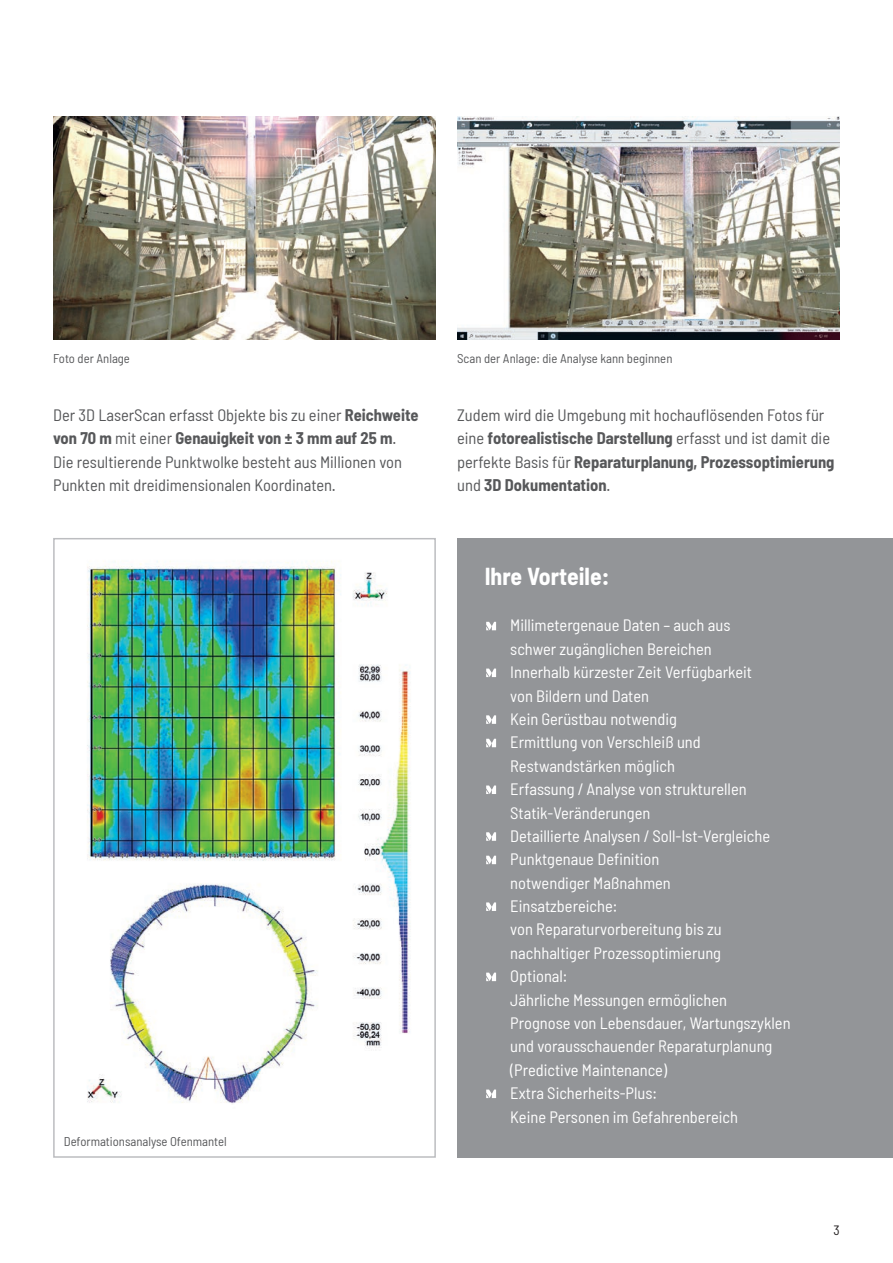
<style>
.page{position:relative;width:893px;height:1263px;background:#fff}
.page>*{position:absolute;margin:0;border:0;box-sizing:border-box;transform-origin:0 0}
.t1{font:700 semi-condensed 24px "Barlow";color:#fff}
.t2{font:semi-condensed 16.5px/23.4px "Barlow";color:#fff}
.t3{font:semi-condensed 16.5px/23.4px "Barlow";color:#57585a}
.t4{font:semi-condensed 13.5px "Barlow";color:#231f20}
.t5{font:semi-condensed 12.75px "Barlow";color:#57585a}
.s1{font-weight:700}
</style>
<div class="page">
<img style="left:457px;top:117px;width:383px;height:222px">
<img style="left:53px;top:117px;width:383px;height:222px">
<div style="left:53px;top:538px;width:383px;height:620px;border:2px solid #bcbdc0"></div>
<img style="left:87px;top:561px;width:324px;height:543px">
<div style="left:457px;top:538px;width:436px;height:620px;background:#939598"></div>
<svg style="left:486px;top:622px;width:10px;height:8px"></svg>
<svg style="left:486px;top:668px;width:10px;height:9px"></svg>
<svg style="left:486px;top:715px;width:10px;height:9px"></svg>
<svg style="left:486px;top:739px;width:10px;height:8px"></svg>
<svg style="left:486px;top:785px;width:10px;height:9px"></svg>
<svg style="left:486px;top:832px;width:10px;height:9px"></svg>
<svg style="left:486px;top:856px;width:10px;height:8px"></svg>
<svg style="left:486px;top:902px;width:10px;height:9px"></svg>
<svg style="left:486px;top:973px;width:10px;height:8px"></svg>
<svg style="left:486px;top:1089px;width:10px;height:9px"></svg>
<p class="t5" style="left:53px;top:350px;width:78px">Foto der Anlage</p>
<p class="t5" style="left:457px;top:350px;width:217px">Scan der Anlage: die Analyse kann beginnen</p>
<p class="t3" style="left:53px;top:403px;width:367px">Der 3D LaserScan erfasst Objekte bis zu einer <span class="s1">Reichweite von 70 m</span> mit einer <span class="s1">Genauigkeit von ± 3 mm auf 25 m</span>.<br>Die resultierende Punktwolke besteht aus Millionen von Punkten mit dreidimensionalen Koordinaten.</p>
<p class="t3" style="left:457px;top:403px;width:379px">Zudem wird die Umgebung mit hochauflösenden Fotos für eine <span class="s1">fotorealistische Darstellung</span> erfasst und ist damit die perfekte Basis für <span class="s1">Reparaturplanung, Prozessoptimierung </span>und <span class="s1">3D Dokumentation</span>.</p>
<p class="t5" style="left:64px;top:1133px;width:165px">Deformationsanalyse Ofenmantel</p>
<h1 class="t1" style="left:485px;top:561px;width:126px">Ihre Vorteile:</h1>
<p class="t2" style="left:510px;top:613px;width:282px">Millimetergenaue Daten – auch aus<br>schwer zugänglichen Bereichen<br>Innerhalb kürzester Zeit Verfügbarkeit<br>von Bildern und Daten<br>Kein Gerüstbau notwendig<br>Ermittlung von Verschleiß und<br>Restwandstärken möglich<br>Erfassung / Analyse von strukturellen<br>Statik-Veränderungen<br>Detaillierte Analysen / Soll-Ist-Vergleiche<br>Punktgenaue Definition<br>notwendiger Maßnahmen<br>Einsatzbereiche:<br>von Reparaturvorbereitung bis zu nachhaltiger Prozessoptimierung<br>Optional:<br>Jährliche Messungen ermöglichen<br>Prognose von Lebensdauer, Wartungszyklen und vorausschauender Reparaturplanung (Predictive Maintenance)<br>Extra Sicherheits-Plus:<br>Keine Personen im Gefahrenbereich</p>
<p class="t4" style="left:834px;top:1222px;width:8px">3</p>
</div>
